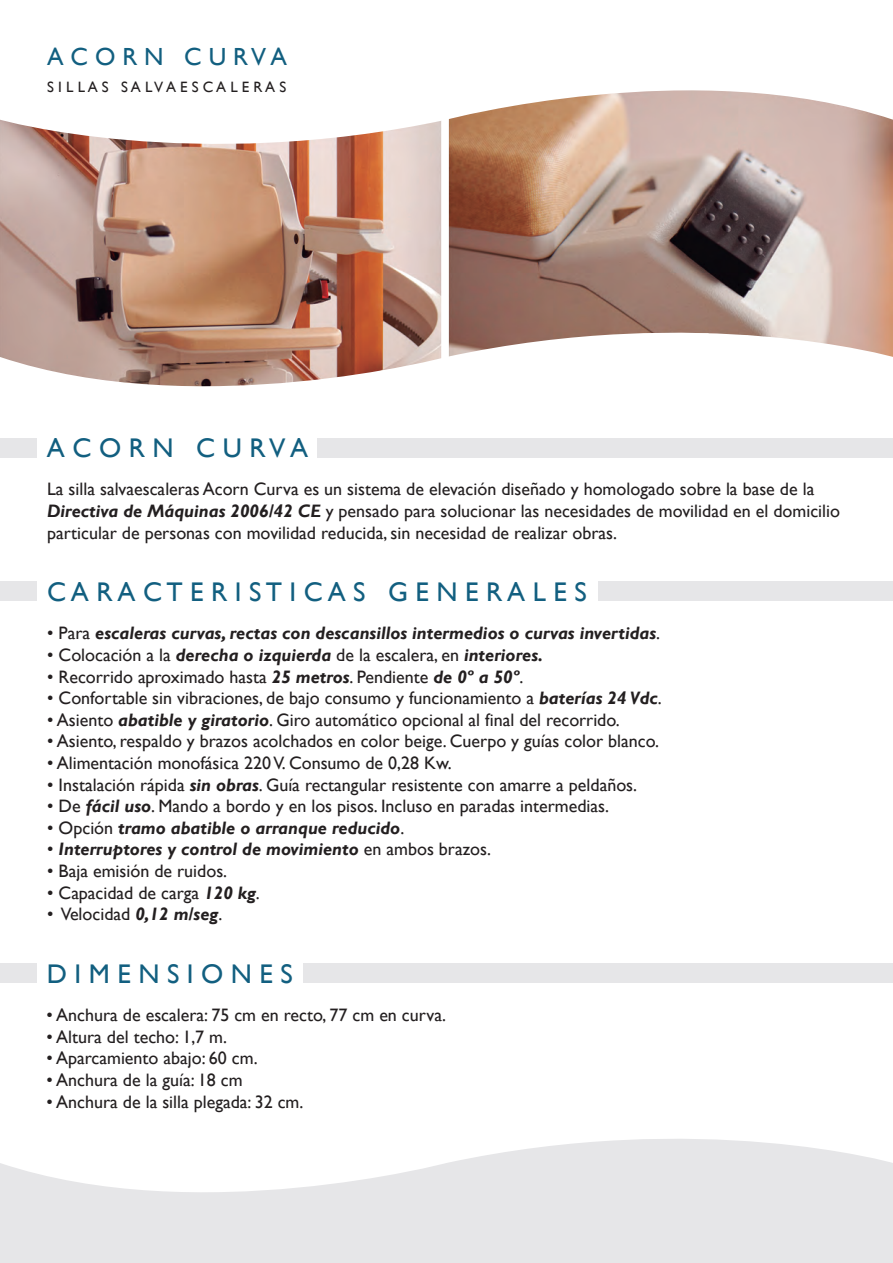
<style>
.page{position:relative;width:893px;height:1263px;background:#fff}
.page>*{position:absolute;margin:0;border:0;box-sizing:border-box;transform-origin:0 0}
.t1{font:27px "Gill Sans";color:#125f80}
.t2{font:24.75px "Gill Sans";color:#125f80}
.t3{font:18px/21.6px "Gill Sans";color:#231f20}
.t4{font:italic 700 18px "Gill Sans";color:#231f20}
.t5{font:15px "Gill Sans";color:#231f20}
.s1{font-weight:700;font-style:italic}
.s2{font-weight:400;font-style:normal}
</style>
<div class="page">
<div style="left:0;top:582px;width:36px;height:19px;background:#e6e6e8"></div>
<div style="left:598px;top:582px;width:295px;height:19px;background:#e6e6e8"></div>
<div style="left:0;top:964px;width:36px;height:19px;background:#e6e6e8"></div>
<div style="left:304px;top:964px;width:589px;height:19px;background:#e6e6e8"></div>
<img style="left:0;top:174px;width:893px;height:128px">
<svg style="left:0;top:90px;width:893px;height:84px"></svg>
<svg style="left:0;top:302px;width:893px;height:85px"></svg>
<svg style="left:0;top:1139px;width:893px;height:97px;fill:#e6e6e8"></svg>
<div style="left:0;top:1236px;width:893px;height:27px;background:#e6e6e8"></div>
<div style="left:0;top:438px;width:37px;height:19px;background:#e6e6e8"></div>
<div style="left:318px;top:438px;width:575px;height:19px;background:#e6e6e8"></div>
<h2 class="t2" style="left:47px;top:43px;width:241px">A C O R N C U R V A</h2>
<p class="t5" style="left:47px;top:78px;width:241px">S I L L A S S A L V A E S C A L E R A S</p>
<h1 class="t1" style="left:47px;top:432px;width:263px">A C O R N C U R V A</h1>
<p class="t3" style="left:47px;top:479px;width:794px">La silla salvaescaleras Acorn Curva es un sistema de elevación diseñado y homologado sobre la base de la<br><span class="s1">Directiva de Máquinas 2006/42 CE</span> y pensado para solucionar las necesidades de movilidad en el domicilio particular de personas con movilidad reducida, sin necesidad de realizar obras.</p>
<h1 class="t1" style="left:47px;top:576px;width:541px">C A R A C T E R I S T I C A S G E N E R A L E S</h1>
<p class="t4" style="left:47px;top:623px;width:614px"><span class="s2">• Para</span> escaleras curvas, rectas con descansillos intermedios o curvas invertidas<span class="s2">.</span></p>
<p class="t3" style="left:47px;top:644px;width:498px">• Colocación a la <span class="s1">derecha o izquierda</span> de la escalera, en <span class="s1">interiores.</span></p>
<p class="t3" style="left:47px;top:666px;width:478px">• Recorrido aproximado hasta <span class="s1">25 metros</span>. Pendiente <span class="s1">de 0º a 50º</span>.</p>
<p class="t3" style="left:47px;top:688px;width:616px">• Confortable sin vibraciones, de bajo consumo y funcionamiento a <span class="s1">baterías 24 Vdc</span>.</p>
<p class="t3" style="left:47px;top:709px;width:574px">• Asiento <span class="s1">abatible y giratorio</span>. Giro automático opcional al final del recorrido.</p>
<p class="t3" style="left:47px;top:731px;width:613px">• Asiento, respaldo y brazos acolchados en color beige. Cuerpo y guías color blanco.</p>
<p class="t3" style="left:47px;top:752px;width:406px">• Alimentación monofásica 220 V. Consumo de 0,28 Kw.</p>
<p class="t3" style="left:47px;top:774px;width:591px">• Instalación rápida <span class="s1">sin obras</span>. Guía rectangular resistente con amarre a peldaños.</p>
<p class="t3" style="left:47px;top:796px;width:563px">• De <span class="s1">fácil uso</span>. Mando a bordo y en los pisos. Incluso en paradas intermedias.</p>
<p class="t4" style="left:47px;top:817px;width:359px"><span class="s2">• Opción</span> tramo abatible o arranque reducido<span class="s2">.</span></p>
<p class="t4" style="left:47px;top:839px;width:445px"><span class="s2">•</span> Interruptores y control de movimiento <span class="s2">en ambos brazos.</span></p>
<p class="t3" style="left:47px;top:860px;width:181px">• Baja emisión de ruidos.</p>
<p class="t3" style="left:47px;top:882px;width:214px">• Capacidad de carga <span class="s1">120 kg</span>.</p>
<p class="t3" style="left:47px;top:904px;width:177px">• Velocidad <span class="s1">0,12 m/seg</span>.</p>
<h1 class="t1" style="left:47px;top:958px;width:248px">D I M E N S I O N E S</h1>
<p class="t3" style="left:47px;top:1004px;width:401px">• Anchura de escalera: 75 cm en recto, 77 cm en curva.</p>
<p class="t3" style="left:47px;top:1026px;width:182px">• Altura del techo: 1,7 m.</p>
<p class="t3" style="left:47px;top:1048px;width:212px">• Aparcamiento abajo: 60 cm.</p>
<p class="t3" style="left:47px;top:1069px;width:197px">• Anchura de la guía: 18 cm</p>
<p class="t3" style="left:47px;top:1091px;width:258px">• Anchura de la silla plegada: 32 cm.</p>
</div>
